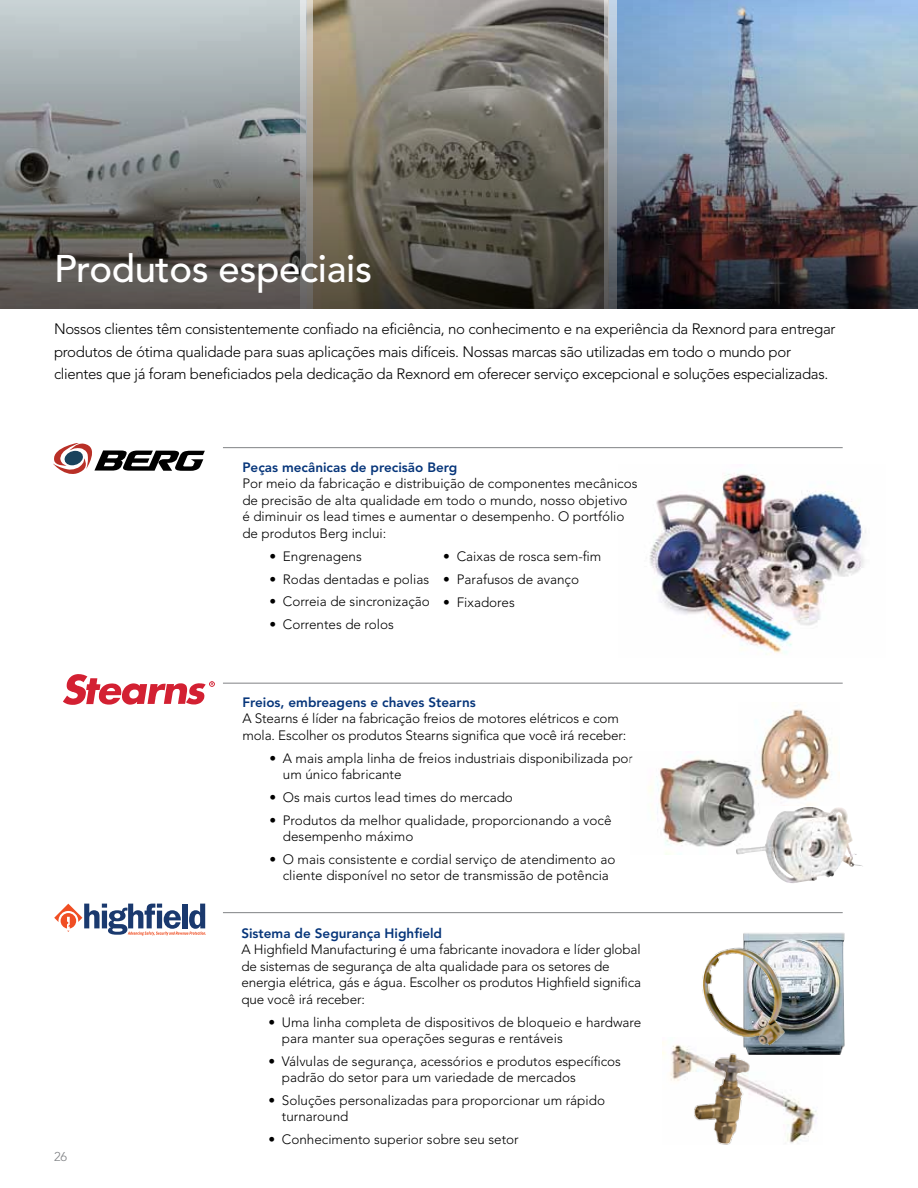
<style>
.page{position:relative;width:918px;height:1188px;background:#fff}
.page>*{position:absolute;margin:0;border:0;box-sizing:border-box;transform-origin:0 0}
.t1{font:500 38.25px "Avenir LT Std";letter-spacing:-.01em;color:#fff}
.t2{font:300 15px/22.5px "Avenir LT Std";letter-spacing:-.02em;color:#000}
.t3{font:300 13.5px/16.5px "Avenir LT Std";color:#000}
.t4{font:800 13.5px "Avenir LT Std";color:#06357a}
.t5{font:300 12.75px "Avenir LT Std";color:#808285}
</style>
<div class="page">
<img style="left:743px;top:933px;width:102px;height:122px">
<img style="left:662px;top:1037px;width:161px;height:106px">
<svg style="left:54px;top:904px;width:152px;height:32px"></svg>
<hr style="left:223px;top:447px;width:620px;height:1px;background:#808285">
<svg style="left:63px;top:674px;width:152px;height:31px"></svg>
<svg style="left:53px;top:443px;width:152px;height:31px"></svg>
<img style="left:650px;top:473px;width:216px;height:182px">
<img style="left:761px;top:709px;width:70px;height:97px">
<img style="left:737px;top:808px;width:126px;height:75px">
<img style="left:692px;top:944px;width:105px;height:106px">
<img style="left:678px;top:1049px;width:97px;height:96px">
<hr style="left:223px;top:683px;width:620px;height:1px;background:#808285">
<hr style="left:223px;top:912px;width:620px;height:1px;background:#808285">
<img style="left:648px;top:751px;width:137px;height:103px">
<img style="left:0;top:0;width:918px;height:309px">
<h1 class="t1" style="left:54px;top:246px;width:320px">Produtos especiais</h1>
<p class="t2" style="left:54px;top:318px;width:783px">Nossos clientes têm consistentemente confiado na eficiência, no conhecimento e na experiência da Rexnord para entregar produtos de ótima qualidade para suas aplicações mais difíceis. Nossas marcas são utilizadas em todo o mundo por clientes que já foram beneficiados pela dedicação da Rexnord em oferecer serviço excepcional e soluções especializadas.</p>
<p class="t4" style="left:242px;top:459px;width:217px">Peças mecânicas de precisão Berg</p>
<p class="t3" style="left:242px;top:475px;width:397px">Por meio da fabricação e distribuição de componentes mecânicos de precisão de alta qualidade em todo o mundo, nosso objetivo é diminuir os lead times e aumentar o desempenho. O portfólio de produtos Berg inclui:</p>
<p class="t3" style="left:269px;top:548px;width:94px">• Engrenagens</p>
<p class="t3" style="left:269px;top:571px;width:161px">• Rodas dentadas e polias</p>
<p class="t3" style="left:269px;top:594px;width:162px">• Correia de sincronização</p>
<p class="t3" style="left:269px;top:617px;width:126px">• Correntes de rolos</p>
<p class="t3" style="left:443px;top:548px;width:160px">• Caixas de rosca sem-fim</p>
<p class="t3" style="left:443px;top:571px;width:137px">• Parafusos de avanço</p>
<p class="t3" style="left:443px;top:594px;width:73px">• Fixadores</p>
<p class="t4" style="left:242px;top:694px;width:235px">Freios, embreagens e chaves Stearns</p>
<p class="t3" style="left:242px;top:710px;width:386px">A Stearns é líder na fabricação freios de motores elétricos e com mola. Escolher os produtos Stearns significa que você irá receber:</p>
<p class="t3" style="left:283px;top:750px;width:352px;text-indent:-14px">• A mais ampla linha de freios industriais disponibilizada por um único fabricante</p>
<p class="t3" style="left:269px;top:789px;width:245px">• Os mais curtos lead times do mercado</p>
<p class="t3" style="left:283px;top:812px;width:330px;text-indent:-14px">• Produtos da melhor qualidade, proporcionando a você desempenho máximo</p>
<p class="t3" style="left:269px;top:851px;width:348px;text-align:center">• O mais consistente e cordial serviço de atendimento ao cliente disponível no setor de transmissão de potência</p>
<p class="t5" style="left:54px;top:1149px;width:15px">26</p>
<p class="t4" style="left:241px;top:925px;width:202px">Sistema de Segurança Highfield</p>
<p class="t3" style="left:241px;top:941px;width:401px">A Highfield Manufacturing é uma fabricante inovadora e líder global de sistemas de segurança de alta qualidade para os setores de energia elétrica, gás e água. Escolher os produtos Highfield significa que você irá receber:</p>
<p class="t3" style="left:282px;top:1014px;width:361px;text-indent:-14px">• Uma linha completa de dispositivos de bloqueio e hardware para manter sua operações seguras e rentáveis</p>
<p class="t3" style="left:282px;top:1053px;width:341px;text-indent:-14px">• Válvulas de segurança, acessórios e produtos específicos padrão do setor para um variedade de mercados</p>
<p class="t3" style="left:282px;top:1092px;width:325px;text-indent:-14px">• Soluções personalizadas para proporcionar um rápido turnaround</p>
<p class="t3" style="left:268px;top:1131px;width:252px">• Conhecimento superior sobre seu setor</p>
</div>
